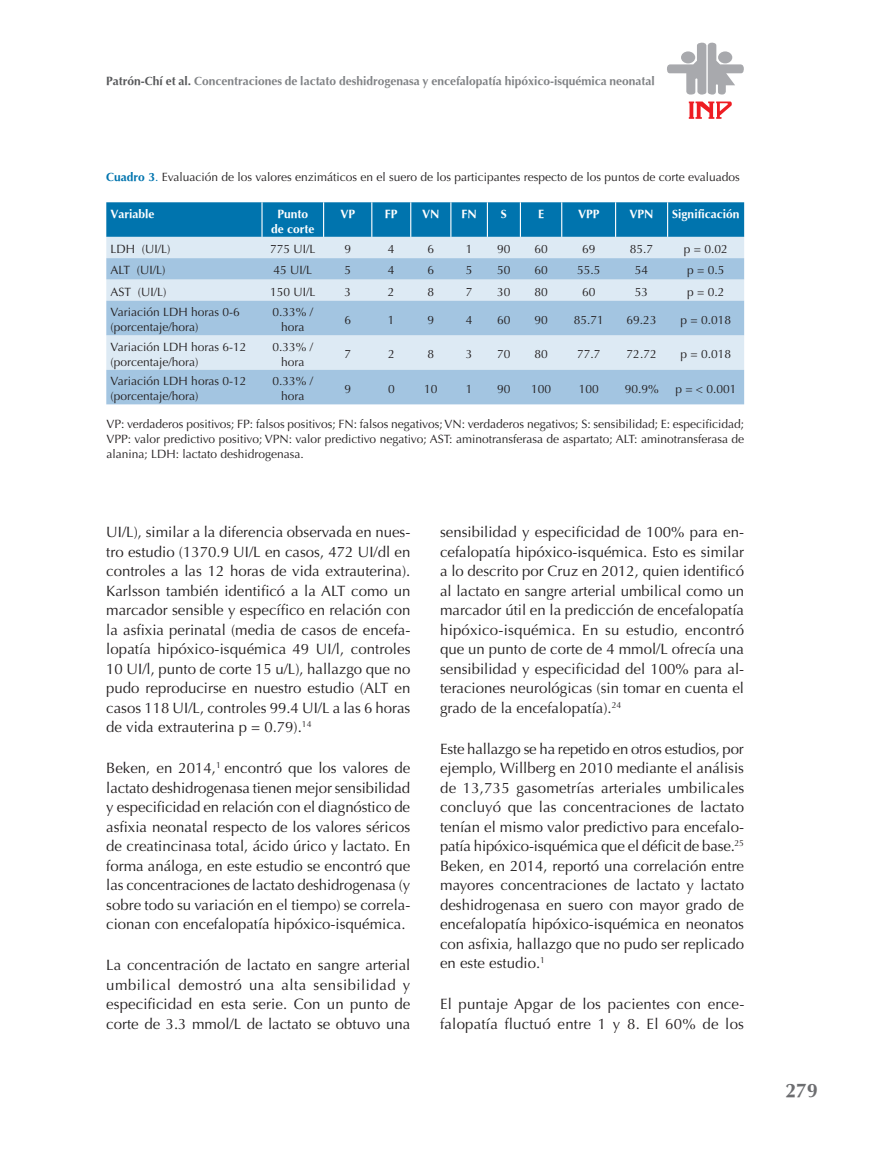
<style>
.page{position:relative;width:893px;height:1149px;background:#fff}
.page>*{position:absolute;margin:0;border:0;box-sizing:border-box;transform-origin:0 0}
.t1{font:700 19.5px "Optima";color:#6c6d70}
.t2{font:15px/19.5px "Optima";color:#231f20;text-align:justify}
.t3{font:12px/15px "Optima";color:#231f20}
.t4{font:700 12px "Optima";color:#808285}
.t5{font:700 12px/15px "Optima";color:#fff;text-align:center}
.s1{color:#57585a}
.s2{font-weight:700;color:#0074ae}
.s3{color:#0074ae}
</style>
<div class="page">
<svg style="left:689px;top:101px;width:43px;height:18px"></svg>
<svg style="left:667px;top:43px;width:77px;height:52px"></svg>
<div style="left:718px;top:51px;width:14px;height:12px;background:#a8a9ad;border-radius:50%"></div>
<svg style="left:106px;top:202px;width:638px;height:35px;background:#0476af"></svg>
<div style="left:106px;top:237px;width:638px;height:21px;background:#ddeaf4"></div>
<svg style="left:106px;top:258px;width:638px;height:146px;background:#b9d3e8"></svg>
<hr style="left:261px;top:202px;width:2px;height:35px;background:#fff">
<hr style="left:323px;top:202px;width:1px;height:35px;background:#fff">
<hr style="left:371px;top:202px;width:1px;height:35px;background:#fff">
<hr style="left:410px;top:202px;width:1px;height:35px;background:#fff">
<hr style="left:450px;top:202px;width:1px;height:35px;background:#fff">
<hr style="left:487px;top:202px;width:1px;height:35px;background:#fff">
<hr style="left:520px;top:202px;width:1px;height:35px;background:#fff">
<hr style="left:561px;top:202px;width:1px;height:35px;background:#fff">
<hr style="left:615px;top:202px;width:1px;height:35px;background:#fff">
<hr style="left:667px;top:202px;width:1px;height:35px;background:#fff">
<p class="t4" style="left:106px;top:74px;width:550px"><span class="s1">Patrón-Chí et al.</span> Concentraciones de lactato deshidrogenasa y encefalopatía hipóxico-isquémica neonatal</p>
<p class="t3" style="left:106px;top:170px;width:635px"><span class="s2">Cuadro 3</span><span class="s3">.</span> Evaluación de los valores enzimáticos en el suero de los participantes respecto de los puntos de corte evaluados</p>
<p class="t5" style="left:111px;top:206px;width:46px">Variable</p>
<p class="t5" style="left:271px;top:206px;width:45px">Punto de corte</p>
<p class="t5" style="left:340px;top:206px;width:16px">VP</p>
<p class="t5" style="left:385px;top:206px;width:14px">FP</p>
<p class="t5" style="left:422px;top:206px;width:19px">VN</p>
<p class="t5" style="left:461px;top:206px;width:17px">FN</p>
<p class="t5" style="left:501px;top:206px;width:7px">S</p>
<p class="t5" style="left:538px;top:206px;width:7px">E</p>
<p class="t5" style="left:578px;top:206px;width:23px">VPP</p>
<p class="t5" style="left:630px;top:206px;width:26px">VPN</p>
<p class="t5" style="left:672px;top:206px;width:69px">Significación</p>
<p class="t3" style="left:111px;top:241px;width:62px">LDH (UI/L)</p>
<p class="t3" style="left:270px;top:241px;width:47px">775 UI/L</p>
<p class="t3" style="left:344px;top:241px;width:8px">9</p>
<p class="t3" style="left:388px;top:241px;width:8px">4</p>
<p class="t3" style="left:427px;top:241px;width:8px">6</p>
<p class="t3" style="left:466px;top:241px;width:8px">1</p>
<p class="t3" style="left:497px;top:241px;width:15px">90</p>
<p class="t3" style="left:534px;top:241px;width:15px">60</p>
<p class="t3" style="left:582px;top:241px;width:15px">69</p>
<p class="t3" style="left:630px;top:241px;width:25px">85.7</p>
<p class="t3" style="left:684px;top:241px;width:45px">p = 0.02</p>
<p class="t3" style="left:111px;top:263px;width:56px">ALT (UI/L)</p>
<p class="t3" style="left:273px;top:263px;width:40px">45 UI/L</p>
<p class="t3" style="left:344px;top:263px;width:8px">5</p>
<p class="t3" style="left:388px;top:263px;width:8px">4</p>
<p class="t3" style="left:427px;top:263px;width:8px">6</p>
<p class="t3" style="left:466px;top:263px;width:8px">5</p>
<p class="t3" style="left:497px;top:263px;width:15px">50</p>
<p class="t3" style="left:534px;top:263px;width:15px">60</p>
<p class="t3" style="left:577px;top:263px;width:25px">55.5</p>
<p class="t3" style="left:635px;top:263px;width:15px">54</p>
<p class="t3" style="left:687px;top:263px;width:39px">p = 0.5</p>
<p class="t3" style="left:111px;top:284px;width:58px">AST (UI/L)</p>
<p class="t3" style="left:270px;top:284px;width:47px">150 UI/L</p>
<p class="t3" style="left:344px;top:284px;width:8px">3</p>
<p class="t3" style="left:388px;top:284px;width:8px">2</p>
<p class="t3" style="left:427px;top:284px;width:8px">8</p>
<p class="t3" style="left:466px;top:284px;width:8px">7</p>
<p class="t3" style="left:497px;top:284px;width:15px">30</p>
<p class="t3" style="left:534px;top:284px;width:15px">80</p>
<p class="t3" style="left:582px;top:284px;width:15px">60</p>
<p class="t3" style="left:635px;top:284px;width:15px">53</p>
<p class="t3" style="left:687px;top:284px;width:39px">p = 0.2</p>
<p class="t3" style="left:111px;top:304px;width:131px">Variación LDH horas 0-6 (porcentaje/hora)</p>
<p class="t3" style="left:272px;top:304px;width:42px;text-align:center">0.33% / hora</p>
<p class="t3" style="left:344px;top:312px;width:8px">6</p>
<p class="t3" style="left:388px;top:312px;width:8px">1</p>
<p class="t3" style="left:427px;top:312px;width:8px">9</p>
<p class="t3" style="left:466px;top:312px;width:8px">4</p>
<p class="t3" style="left:497px;top:312px;width:15px">60</p>
<p class="t3" style="left:534px;top:312px;width:15px">90</p>
<p class="t3" style="left:574px;top:312px;width:32px">85.71</p>
<p class="t3" style="left:627px;top:312px;width:32px">69.23</p>
<p class="t3" style="left:681px;top:312px;width:52px">p = 0.018</p>
<p class="t3" style="left:111px;top:339px;width:137px">Variación LDH horas 6-12 (porcentaje/hora)</p>
<p class="t3" style="left:272px;top:339px;width:42px;text-align:center">0.33% / hora</p>
<p class="t3" style="left:344px;top:346px;width:8px">7</p>
<p class="t3" style="left:388px;top:346px;width:8px">2</p>
<p class="t3" style="left:427px;top:346px;width:8px">8</p>
<p class="t3" style="left:466px;top:346px;width:8px">3</p>
<p class="t3" style="left:497px;top:346px;width:15px">70</p>
<p class="t3" style="left:534px;top:346px;width:15px">80</p>
<p class="t3" style="left:577px;top:346px;width:25px">77.7</p>
<p class="t3" style="left:627px;top:346px;width:32px">72.72</p>
<p class="t3" style="left:681px;top:346px;width:52px">p = 0.018</p>
<p class="t3" style="left:111px;top:373px;width:137px">Variación LDH horas 0-12 (porcentaje/hora)</p>
<p class="t3" style="left:273px;top:373px;width:42px;text-align:center">0.33% / hora</p>
<p class="t3" style="left:344px;top:381px;width:8px">9</p>
<p class="t3" style="left:388px;top:381px;width:8px">0</p>
<p class="t3" style="left:424px;top:381px;width:15px">10</p>
<p class="t3" style="left:466px;top:381px;width:8px">1</p>
<p class="t3" style="left:497px;top:381px;width:15px">90</p>
<p class="t3" style="left:531px;top:381px;width:22px">100</p>
<p class="t3" style="left:579px;top:381px;width:22px">100</p>
<p class="t3" style="left:625px;top:381px;width:36px">90.9%</p>
<p class="t3" style="left:675px;top:381px;width:63px">p = &lt; 0.001</p>
<p class="t3" style="left:106px;top:417px;width:639px;text-align:justify">VP: verdaderos positivos; FP: falsos positivos; FN: falsos negativos; VN: verdaderos negativos; S: sensibilidad; E: especificidad; VPP: valor predictivo positivo; VPN: valor predictivo negativo; AST: aminotransferasa de aspartato; ALT: aminotransferasa de alanina; LDH: lactato deshidrogenasa.</p>
<p class="t2" style="left:106px;top:522px;width:306px">UI/L), similar a la diferencia observada en nues&shy;tro estudio (1370.9 UI/L en casos, 472 UI/dl en controles a las 12 horas de vida extrauterina).<br>Karlsson también identificó a la ALT como un marcador sensible y específico en relación con la asfixia perinatal (media de casos de encefa&shy;lopatía hipóxico-isquémica 49 UI/l, controles 10 UI/l, punto de corte 15 u/L), hallazgo que no pudo reproducirse en nuestro estudio (ALT en casos 118 UI/L, controles 99.4 UI/L a las 6 horas de vida extrauterina p = 0.79).<sup>14</sup></p>
<p class="t2" style="left:106px;top:758px;width:306px">Beken, en 2014,<sup>1</sup> encontró que los valores de lactato deshidrogenasa tienen mejor sensibilidad y especificidad en relación con el diagnóstico de asfixia neonatal respecto de los valores séricos de creatincinasa total, ácido úrico y lactato. En forma análoga, en este estudio se encontró que las concentraciones de lactato deshidrogenasa (y sobre todo su variación en el tiempo) se correla&shy;cionan con encefalopatía hipóxico-isquémica.</p>
<p class="t2" style="left:106px;top:955px;width:306px">La concentración de lactato en sangre arterial umbilical demostró una alta sensibilidad y especificidad en esta serie. Con un punto de corte de 3.3 mmol/L de lactato se obtuvo una</p>
<p class="t2" style="left:440px;top:522px;width:306px">sensibilidad y especificidad de 100% para en&shy;cefalopatía hipóxico-isquémica. Esto es similar a lo descrito por Cruz en 2012, quien identificó al lactato en sangre arterial umbilical como un marcador útil en la predicción de encefalopatía hipóxico-isquémica. En su estudio, encontró que un punto de corte de 4 mmol/L ofrecía una sensibilidad y especificidad del 100% para al&shy;teraciones neurológicas (sin tomar en cuenta el grado de la encefalopatía).<sup>24</sup></p>
<p class="t2" style="left:440px;top:738px;width:306px">Este hallazgo se ha repetido en otros estudios, por ejemplo, Willberg en 2010 mediante el análisis de 13,735 gasometrías arteriales umbilicales concluyó que las concentraciones de lactato tenían el mismo valor predictivo para encefalo&shy;patía hipóxico-isquémica que el déficit de base.<sup>25<br></sup>Beken, en 2014, reportó una correlación entre mayores concentraciones de lactato y lactato deshidrogenasa en suero con mayor grado de encefalopatía hipóxico-isquémica en neonatos con asfixia, hallazgo que no pudo ser replicado en este estudio.<sup>1</sup></p>
<p class="t2" style="left:440px;top:994px;width:306px">El puntaje Apgar de los pacientes con ence&shy;falopatía fluctuó entre 1 y 8. El 60% de los</p>
<h1 class="t1" style="left:785px;top:1079px;width:34px">279</h1>
</div>
